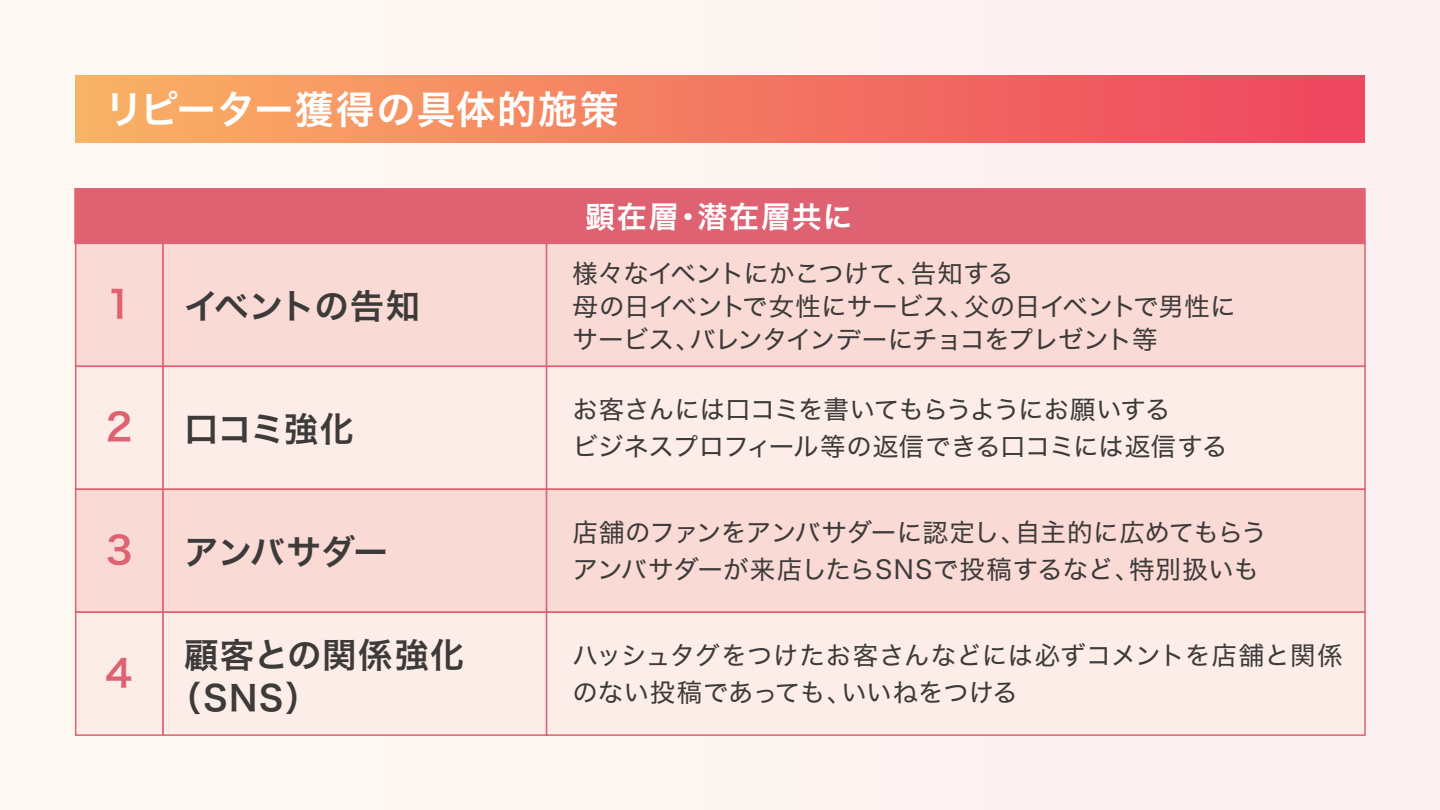
<style>
.page{position:relative;width:1440px;height:810px;background:#fdf5f2}
.page>*{position:absolute;margin:0;border:0;box-sizing:border-box;transform-origin:0 0}
.t1{font:39px "Hira Kaku Std N W6";letter-spacing:.03em;color:#fff}
.t2{font:37.5px "Hira Kaku Std N W6";color:#de6271}
.t3{font:34.5px "Hira Kaku Std N W6";color:#3d3a3a}
.t4{font:34.5px/43.5px "Hira Kaku Std N W6";letter-spacing:.035em;color:#3d3a3a}
.t5{font:30px "Hira Kaku Std N W6";letter-spacing:.055em;color:#fff}
.t6{font:25.5px/37.5px "Hira Kaku Std N W4";letter-spacing:-.01em;color:#3d3a3a}
.s1{font-size:37.5px;color:#de6271}
</style>
<div class="page">
<div style="left:75px;top:75px;width:1290px;height:67px;background:linear-gradient(to right,#f9b165,#ee4360)"></div>
<div style="left:74px;top:188px;width:1292px;height:56px;background:#de6271"></div>
<div style="left:162px;top:243px;width:385px;height:124px;background:#f9dad5;border:2px solid #de6271"></div>
<div style="left:75px;top:243px;width:89px;height:124px;background:#f9dad5;border:2px solid #de6271"></div>
<div style="left:546px;top:243px;width:820px;height:124px;background:#f9dad5;border:2px solid #de6271"></div>
<div style="left:162px;top:366px;width:385px;height:124px;background:#fdede9;border:2px solid #de6271"></div>
<div style="left:75px;top:366px;width:89px;height:124px;background:#fdede9;border:2px solid #de6271"></div>
<div style="left:546px;top:366px;width:820px;height:124px;background:#fdede9;border:2px solid #de6271"></div>
<div style="left:162px;top:489px;width:385px;height:124px;background:#f9dad5;border:2px solid #de6271"></div>
<div style="left:75px;top:489px;width:89px;height:124px;background:#f9dad5;border:2px solid #de6271"></div>
<div style="left:546px;top:489px;width:820px;height:124px;background:#f9dad5;border:2px solid #de6271"></div>
<div style="left:162px;top:612px;width:385px;height:124px;background:#fdede9;border:2px solid #de6271"></div>
<div style="left:75px;top:612px;width:89px;height:124px;background:#fdede9;border:2px solid #de6271"></div>
<div style="left:546px;top:612px;width:820px;height:124px;background:#fdede9;border:2px solid #de6271"></div>
<h1 class="t1" style="left:105px;top:79px;width:516px">リピーター獲得の具体的施策</h1>
<h3 class="t3" style="left:101px;top:279px;width:321px"><span class="s1">１</span> イベントの告知</h3>
<h2 class="t2" style="left:106px;top:398px;width:28px">2</h2>
<h3 class="t3" style="left:184px;top:402px;width:171px">口コミ強化</h3>
<h3 class="t3" style="left:101px;top:525px;width:289px"><span class="s1">３</span> アンバサダー</h3>
<h2 class="t2" style="left:101px;top:644px;width:39px">４</h2>
<h3 class="t4" style="left:167px;top:634px;width:299px;text-indent:17px">顧客との関係強化（SNS）</h3>
<p class="t5" style="left:585px;top:194px;width:269px">顕在層・潜在層共に</p>
<p class="t6" style="left:572px;top:256px;width:665px;line-height:33px">様々なイベントにかこつけて、告知する<br>母の日イベントで女性にサービス、父の日イベントで男性にサービス、バレンタインデーにチョコをプレゼント等</p>
<p class="t6" style="left:572px;top:390px;width:656px">お客さんには口コミを書いてもらうようにお願いする<br>ビジネスプロフィール等の返信できる口コミには返信する</p>
<p class="t6" style="left:572px;top:513px;width:696px">店舗のファンをアンバサダーに認定し、自主的に広めてもらうアンバサダーが来店したらSNSで投稿するなど、特別扱いも</p>
<p class="t6" style="left:572px;top:636px;width:772px">ハッシュタグをつけたお客さんなどには必ずコメントを店舗と関係のない投稿であっても、いいねをつける</p>
</div>
